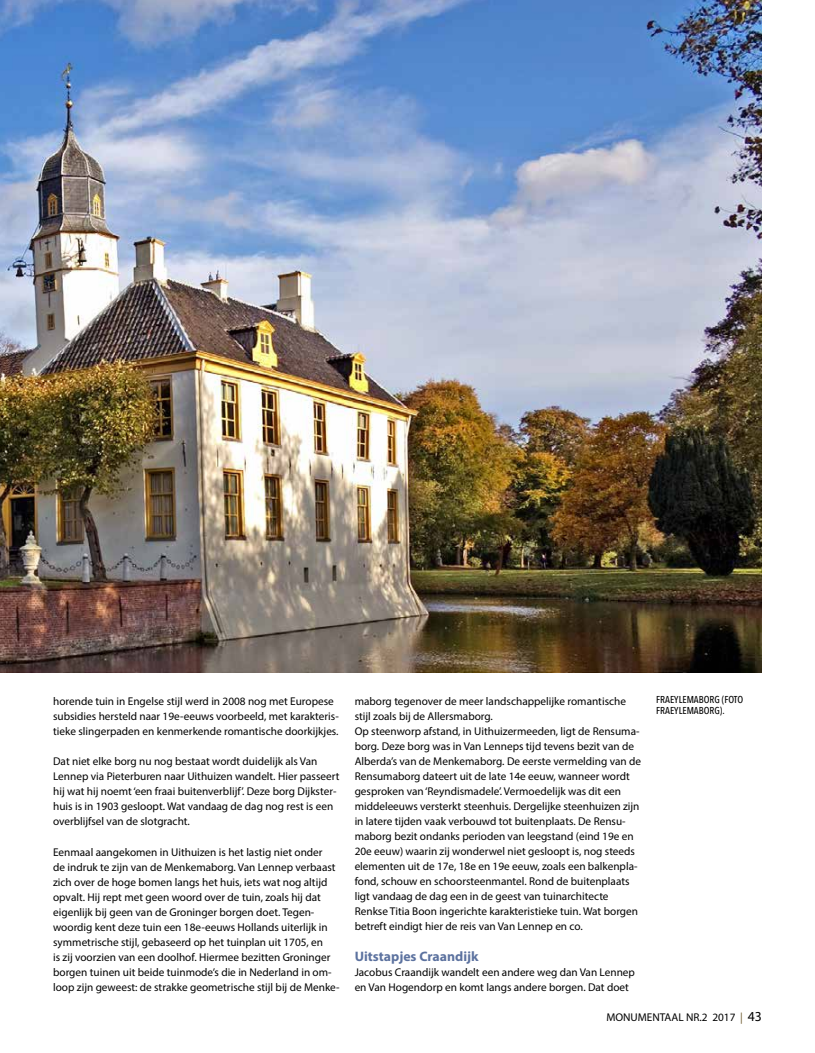
<style>
.page{position:relative;width:815px;height:1053px;background:#fff}
.page>*{position:absolute;margin:0;border:0;box-sizing:border-box;transform-origin:0 0}
.t1{font:700 13.75px "Myriad Pro";color:#5c729f}
.t2{font:11.25px/15px "Myriad Pro";color:#000}
.t3{font:500 10px/11.2px "Avenir Next Condensed";color:#000}
.s1{color:#6e5a2e}
.s2{font-size:13.75px}
</style>
<div class="page">
<img style="left:0;top:0;width:762px;height:672px">
<p class="t2" style="left:53px;top:694px;width:287px">horende tuin in Engelse stijl werd in 2008 nog met Europese subsidies hersteld naar 19e-eeuws voorbeeld, met karakteris&shy;tieke slingerpaden en kenmerkende romantische doorkijkjes.</p>
<p class="t2" style="left:53px;top:754px;width:288px">Dat niet elke borg nu nog bestaat wordt duidelijk als Van Lennep via Pieterburen naar Uithuizen wandelt. Hier passeert hij wat hij noemt ‘een fraai buitenverblijf’. Deze borg Dijkster&shy;huis is in 1903 gesloopt. Wat vandaag de dag nog rest is een overblijfsel van de slotgracht.</p>
<p class="t2" style="left:53px;top:844px;width:288px">Eenmaal aangekomen in Uithuizen is het lastig niet onder<br>de indruk te zijn van de Menkemaborg. Van Lennep verbaast zich over de hoge bomen langs het huis, iets wat nog altijd opvalt. Hij rept met geen woord over de tuin, zoals hij dat eigenlijk bij geen van de Groninger borgen doet. Tegen&shy;woordig kent deze tuin een 18e-eeuws Hollands uiterlijk in symmetrische stijl, gebaseerd op het tuinplan uit 1705, en<br>is zij voorzien van een doolhof. Hiermee bezitten Groninger borgen tuinen uit beide tuinmode’s die in Nederland in om&shy;loop zijn geweest: de strakke geometrische stijl bij de Menke-</p>
<p class="t2" style="left:355px;top:694px;width:288px">maborg tegenover de meer landschappelijke romantische stijl zoals bij de Allersmaborg.<br>Op steenworp afstand, in Uithuizermeeden, ligt de Rensuma&shy;borg. Deze borg was in Van Lenneps tijd tevens bezit van de Alberda’s van de Menkemaborg. De eerste vermelding van de Rensumaborg dateert uit de late 14e eeuw, wanneer wordt gesproken van ‘Reyndismadele’. Vermoedelijk was dit een middeleeuws versterkt steenhuis. Dergelijke steenhuizen zijn in latere tijden vaak verbouwd tot buitenplaats. De Rensu&shy;maborg bezit ondanks perioden van leegstand (eind 19e en 20e eeuw) waarin zij wonderwel niet gesloopt is, nog steeds elementen uit de 17e, 18e en 19e eeuw, zoals een balkenpla&shy;fond, schouw en schoorsteenmantel. Rond de buitenplaats ligt vandaag de dag een in de geest van tuinarchitecte Renkse Titia Boon ingerichte karakteristieke tuin. Wat borgen betreft eindigt hier de reis van Van Lennep en co.</p>
<p class="t1" style="left:355px;top:946px;width:125px">Uitstapjes Craandijk</p>
<p class="t2" style="left:355px;top:964px;width:282px">Jacobus Craandijk wandelt een andere weg dan Van Lennep en Van Hogendorp en komt langs andere borgen. Dat doet</p>
<p class="t3" style="left:656px;top:693px;width:88px">FRAEYLEMABORG (FOTO<br>FRAEYLEMABORG).</p>
<p class="t2" style="left:606px;top:1009px;width:157px">MONUMENTAAL NR.2 2017 <span class="s1">|</span> <span class="s2">43</span></p>
</div>
